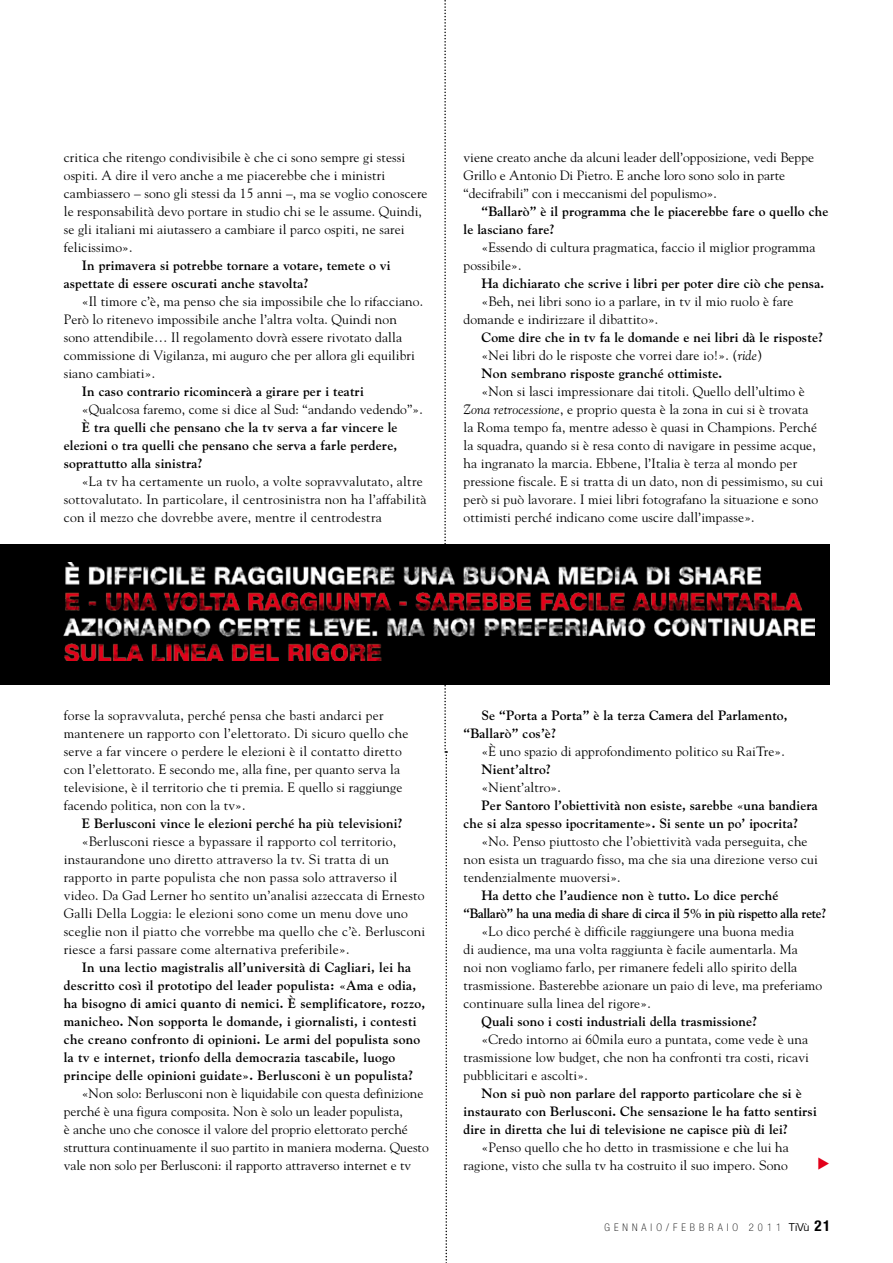
<style>
.page{position:relative;width:893px;height:1263px;background:#fff}
.page>*{position:absolute;margin:0;border:0;box-sizing:border-box;transform-origin:0 0}
.t1{font:13.5px/18px "Goudy Std";letter-spacing:.01em;color:#000}
.t2{font:700 13.5px/18px "Goudy Std";letter-spacing:.01em;color:#000}
.t3{font:700 13.5px/18.3px "Goudy Std";letter-spacing:-.02em;color:#000}
.t4{font:100 condensed 10.5px "Helvetica Neue LT Std";letter-spacing:.385em;color:#000}
.s1{font-weight:400}
.s2{font-weight:400;font-style:italic}
.s3{font-style:italic}
.s4{font-family:"Eurostile LT Std";font-weight:400;font-stretch:normal}
.s5{font-weight:700;font-size:15px}
</style>
<div class="page">
<svg style="left:444px;top:0;width:3px;height:1263px"></svg>
<div style="left:0;top:544px;width:829px;height:141px;background:#000"></div>
<img style="left:64px;top:562px;width:751px;height:98px">
<p class="t1" style="left:64px;top:148px;width:365px">critica che ritengo condivisibile è che ci sono sempre gi stessi ospiti. A dire il vero anche a me piacerebbe che i ministri cambiassero – sono gli stessi da 15 anni –, ma se voglio conoscere le responsabilità devo portare in studio chi se le assume. Quindi, se gli italiani mi aiutassero a cambiare il parco ospiti, ne sarei felicissimo».</p>
<p class="t2" style="left:64px;top:256px;width:328px;text-indent:18px">In primavera si potrebbe tornare a votare, temete o vi aspettate di essere oscurati anche stavolta?</p>
<p class="t1" style="left:64px;top:292px;width:361px;text-indent:18px">«Il timore c’è, ma penso che sia impossibile che lo rifacciano.<br>Però lo ritenevo impossibile anche l’altra volta. Quindi non sono attendibile… Il regolamento dovrà essere rivotato dalla commissione di Vigilanza, mi auguro che per allora gli equilibri siano cambiati».</p>
<p class="t2" style="left:82px;top:382px;width:283px">In caso contrario ricomincerà a girare per i teatri</p>
<p class="t1" style="left:82px;top:400px;width:343px">«Qualcosa faremo, come si dice al Sud: “andando vedendo”».</p>
<p class="t2" style="left:64px;top:418px;width:335px;text-align:justify;text-indent:18px">È tra quelli che pensano che la tv serva a far vincere le elezioni o tra quelli che pensano che serva a farle perdere, soprattutto alla sinistra?</p>
<p class="t1" style="left:64px;top:472px;width:364px;text-indent:18px">«La tv ha certamente un ruolo, a volte sopravvalutato, altre sottovalutato. In particolare, il centrosinistra non ha l’affabilità con il mezzo che dovrebbe avere, mentre il centrodestra</p>
<p class="t1" style="left:463px;top:148px;width:352px">viene creato anche da alcuni leader dell’opposizione, vedi Beppe<br>Grillo e Antonio Di Pietro. E anche loro sono solo in parte “decifrabili” con i meccanismi del populismo».</p>
<p class="t2" style="left:463px;top:202px;width:366px;text-indent:18px">“Ballarò” è il programma che le piacerebbe fare o quello che le lasciano fare?</p>
<p class="t1" style="left:463px;top:238px;width:353px;text-indent:18px">«Essendo di cultura pragmatica, faccio il miglior programma possibile».</p>
<p class="t2" style="left:481px;top:274px;width:344px">Ha dichiarato che scrive i libri per poter dire ciò che pensa.</p>
<p class="t1" style="left:463px;top:292px;width:332px;text-indent:18px">«Beh, nei libri sono io a parlare, in tv il mio ruolo è fare domande e indirizzare il dibattito».</p>
<p class="t2" style="left:481px;top:328px;width:343px">Come dire che in tv fa le domande e nei libri dà le risposte? <span class="s1">«Nei libri do le risposte che vorrei dare io!». (</span><span class="s2">ride</span><span class="s1">)<br></span>Non sembrano risposte granché ottimiste.</p>
<p class="t1" style="left:463px;top:382px;width:361px;text-indent:18px">«Non si lasci impressionare dai titoli. Quello dell’ultimo è <span class="s3">Zona retrocessione</span>, e proprio questa è la zona in cui si è trovata<br>la Roma tempo fa, mentre adesso è quasi in Champions. Perché la squadra, quando si è resa conto di navigare in pessime acque, ha ingranato la marcia. Ebbene, l’Italia è terza al mondo per pressione fiscale. E si tratta di un dato, non di pessimismo, su cui però si può lavorare. I miei libri fotografano la situazione e sono ottimisti perché indicano come uscire dall’impasse».</p>
<p class="t1" style="left:64px;top:706px;width:346px">forse la sopravvaluta, perché pensa che basti andarci per mantenere un rapporto con l’elettorato. Di sicuro quello che serve a far vincere o perdere le elezioni è il contatto diretto con l’elettorato. E secondo me, alla fine, per quanto serva la televisione, è il territorio che ti premia. E quello si raggiunge facendo politica, non con la tv».</p>
<p class="t2" style="left:82px;top:814px;width:323px">E Berlusconi vince le elezioni perché ha più televisioni?</p>
<p class="t1" style="left:64px;top:832px;width:363px;text-indent:18px">«Berlusconi riesce a bypassare il rapporto col territorio, instaurandone uno diretto attraverso la tv. Si tratta di un rapporto in parte populista che non passa solo attraverso il video. Da Gad Lerner ho sentito un’analisi azzeccata di Ernesto Galli Della Loggia: le elezioni sono come un menu dove uno sceglie non il piatto che vorrebbe ma quello che c’è. Berlusconi riesce a farsi passare come alternativa preferibile».</p>
<p class="t2" style="left:64px;top:958px;width:363px;text-indent:18px">In una lectio magistralis all’università di Cagliari, lei ha descritto così il prototipo del leader populista: «Ama e odia, ha bisogno di amici quanto di nemici. È semplificatore, rozzo, manicheo. Non sopporta le domande, i giornalisti, i contesti che creano confronto di opinioni. Le armi del populista sono la tv e internet, trionfo della democrazia tascabile, luogo principe delle opinioni guidate». Berlusconi è un populista?</p>
<p class="t1" style="left:64px;top:1084px;width:366px;text-indent:18px">«Non solo: Berlusconi non è liquidabile con questa definizione perché è una figura composita. Non è solo un leader populista,<br>è anche uno che conosce il valore del proprio elettorato perché struttura continuamente il suo partito in maniera moderna. Questo vale non solo per Berlusconi: il rapporto attraverso internet e tv</p>
<p class="t2" style="left:463px;top:706px;width:326px;text-indent:18px">Se “Porta a Porta” è la terza Camera del Parlamento, “Ballarò” cos’è?</p>
<p class="t1" style="left:481px;top:742px;width:305px">«È uno spazio di approfondimento politico su RaiTre».</p>
<p class="t2" style="left:481px;top:760px;width:71px">Nient’altro?</p>
<p class="t1" style="left:481px;top:778px;width:81px">«Nient’altro».</p>
<p class="t2" style="left:463px;top:796px;width:356px;text-indent:18px">Per Santoro l’obiettività non esiste, sarebbe «una bandiera che si alza spesso ipocritamente». Si sente un po’ ipocrita?</p>
<p class="t1" style="left:463px;top:832px;width:356px;text-indent:18px">«No. Penso piuttosto che l’obiettività vada perseguita, che non esista un traguardo fisso, ma che sia una direzione verso cui tendenzialmente muoversi».</p>
<p class="t3" style="left:463px;top:886px;width:364px;text-indent:18px">Ha detto che l’audience non è tutto. Lo dice perché “Ballarò” ha una media di share di circa il 5% in più rispetto alla rete?</p>
<p class="t1" style="left:463px;top:922px;width:360px;text-indent:18px">«Lo dico perché è difficile raggiungere una buona media<br>di audience, ma una volta raggiunta è facile aumentarla. Ma<br>noi non vogliamo farlo, per rimanere fedeli allo spirito della trasmissione. Basterebbe azionare un paio di leve, ma preferiamo continuare sulla linea del rigore».</p>
<p class="t2" style="left:481px;top:1012px;width:277px">Quali sono i costi industriali della trasmissione?</p>
<p class="t1" style="left:463px;top:1030px;width:347px;text-align:justify;text-indent:18px">«Credo intorno ai 60mila euro a puntata, come vede è una trasmissione low budget, che non ha confronti tra costi, ricavi pubblicitari e ascolti».</p>
<p class="t2" style="left:463px;top:1084px;width:355px;text-indent:18px">Non si può non parlare del rapporto particolare che si è instaurato con Berlusconi. Che sensazione le ha fatto sentirsi dire in diretta che lui di televisione ne capisce più di lei?</p>
<p class="t1" style="left:463px;top:1138px;width:327px;text-align:right">«Penso quello che ho detto in trasmissione e che lui ha ragione, visto che sulla tv ha costruito il suo impero. Sono</p>
<p class="t4" style="left:605px;top:1221px;width:227px">GENNAIO/FEBBRAIO 2011 <span class="s4">TiVù</span> <span class="s5">21</span></p>
</div>
